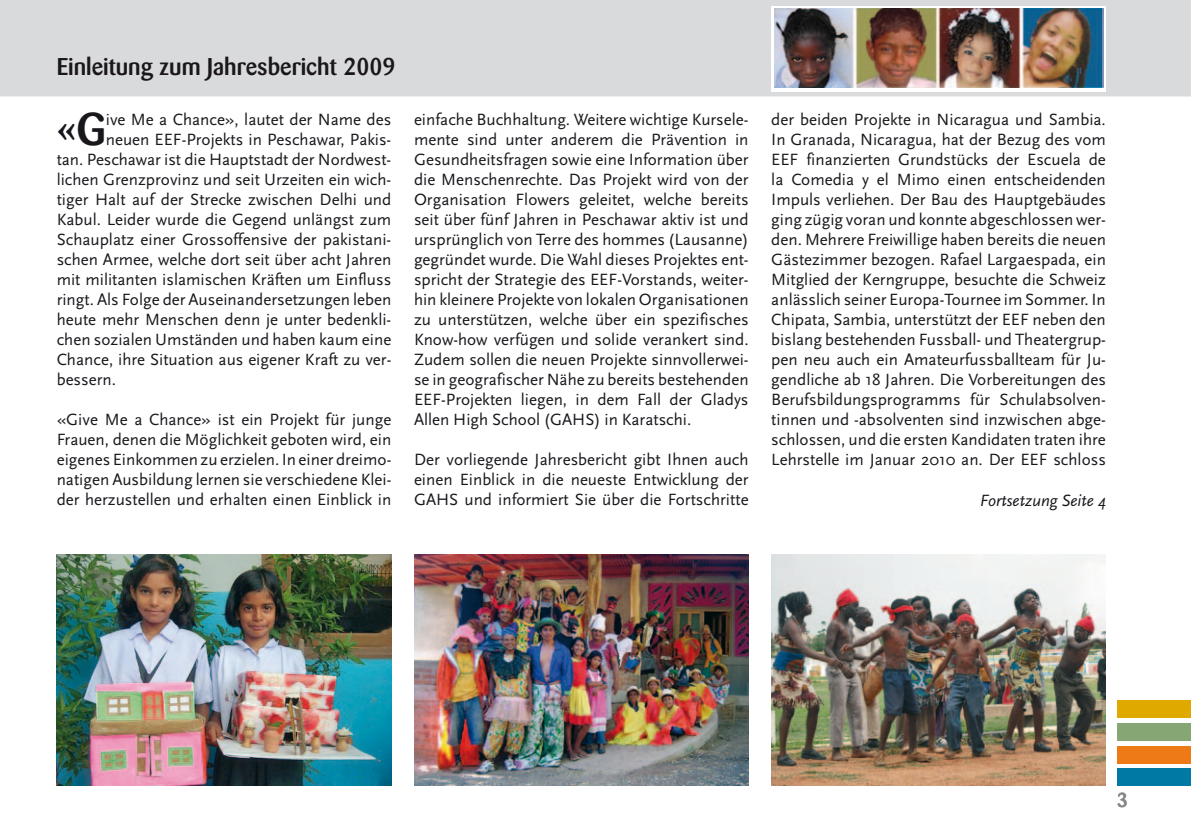
<style>
.page{position:relative;width:1191px;height:840px;background:#fff}
.page>*{position:absolute;margin:0;border:0;box-sizing:border-box;transform-origin:0 0}
.t1{font:500 45.4px "Barmeno";color:#1a171c}
.t2{font:500 24px "Barmeno";color:#1a171c}
.t3{font:500 20px "Barmeno";color:#87888a}
.t4{font:17px/20px "Scala Sans";color:#1a171c;text-align:justify}
.t5{font:italic 17px "Scala Sans";color:#1a171c}
</style>
<div class="page">
<div style="left:1117px;top:768px;width:74px;height:17px;background:#0079a5"></div>
<div style="left:1117px;top:745px;width:74px;height:17px;background:#ed7a17"></div>
<div style="left:1117px;top:723px;width:74px;height:17px;background:#86a774"></div>
<div style="left:1117px;top:700px;width:74px;height:17px;background:#dfa900"></div>
<div style="left:0;top:0;width:1191px;height:96px;background:#d9dadb"></div>
<svg style="left:771px;top:6px;width:335px;height:85px"></svg>
<img style="left:774px;top:9px;width:329px;height:79px">
<img style="left:57px;top:554px;width:334px;height:231px">
<img style="left:414px;top:554px;width:334px;height:231px">
<img style="left:771px;top:554px;width:335px;height:231px">
<h2 class="t2" style="left:57px;top:52px;width:340px">Einleitung zum Jahresbericht 2009</h2>
<h1 class="t1" style="left:57px;top:103px;width:51px">«G</h1>
<p class="t4" style="left:106px;top:110px;width:287px">ive Me a Chance», lautet der Name des</p>
<p class="t4" style="left:106px;top:130px;width:287px">neuen EEF-Projekts in Peschawar, Pakis-</p>
<p class="t4" style="left:57px;top:150px;width:336px">tan. Peschawar ist die Hauptstadt der Nordwest-</p>
<p class="t4" style="left:57px;top:170px;width:336px">lichen Grenzprovinz und seit Urzeiten ein wich-</p>
<p class="t4" style="left:57px;top:190px;width:336px">tiger Halt auf der Strecke zwischen Delhi und</p>
<p class="t4" style="left:57px;top:210px;width:336px">Kabul. Leider wurde die Gegend unlängst zum</p>
<p class="t4" style="left:57px;top:230px;width:336px">Schauplatz einer Grossoffensive der pakistani-</p>
<p class="t4" style="left:57px;top:250px;width:336px">schen Armee, welche dort seit über acht Jahren</p>
<p class="t4" style="left:57px;top:270px;width:336px">mit militanten islamischen Kräften um Einfluss</p>
<p class="t4" style="left:57px;top:290px;width:336px">ringt. Als Folge der Auseinandersetzungen leben</p>
<p class="t4" style="left:57px;top:310px;width:336px">heute mehr Menschen denn je unter bedenkli-</p>
<p class="t4" style="left:57px;top:330px;width:336px">chen sozialen Umständen und haben kaum eine</p>
<p class="t4" style="left:57px;top:350px;width:336px">Chance, ihre Situation aus eigener Kraft zu ver-</p>
<p class="t4" style="left:57px;top:370px;width:61px">bessern.</p>
<p class="t4" style="left:57px;top:410px;width:336px">«Give Me a Chance» ist ein Projekt für junge Frauen, denen die Möglichkeit geboten wird, ein eigenes Einkommen zu erzielen. In einer dreimo&shy;natigen Ausbildung lernen sie verschiedene Klei&shy;der herzustellen und erhalten einen Einblick in</p>
<p class="t4" style="left:414px;top:110px;width:336px">einfache Buchhaltung. Weitere wichtige Kursele&shy;mente sind unter anderem die Prävention in Gesundheitsfragen sowie eine Information über die Menschenrechte. Das Projekt wird von der Organisation Flowers geleitet, welche bereits seit über fünf Jahren in Peschawar aktiv ist und ursprünglich von Terre des hommes (Lausanne) gegründet wurde. Die Wahl dieses Projektes ent&shy;spricht der Strategie des EEF-Vorstands, weiter&shy;hin kleinere Projekte von lokalen Organisationen zu unterstützen, welche über ein spezifisches Know-how verfügen und solide verankert sind.<br>Zudem sollen die neuen Projekte sinnvollerwei&shy;se in geografischer Nähe zu bereits bestehenden EEF-Projekten liegen, in dem Fall der Gladys Allen High School (GAHS) in Karatschi.</p>
<p class="t4" style="left:414px;top:450px;width:336px">Der vorliegende Jahresbericht gibt Ihnen auch einen Einblick in die neueste Entwicklung der GAHS und informiert Sie über die Fortschritte</p>
<p class="t4" style="left:771px;top:110px;width:336px">der beiden Projekte in Nicaragua und Sambia.<br>In Granada, Nicaragua, hat der Bezug des vom EEF finanzierten Grundstücks der Escuela de la Comedia y el Mimo einen entscheidenden Impuls verliehen. Der Bau des Hauptgebäudes ging zügig voran und konnte abgeschlossen wer&shy;den. Mehrere Freiwillige haben bereits die neuen Gästezimmer bezogen. Rafael Largaespada, ein Mitglied der Kerngruppe, besuchte die Schweiz anlässlich seiner Europa-Tournee im Sommer. In Chipata, Sambia, unterstützt der EEF neben den bislang bestehenden Fussball- und Theatergrup&shy;pen neu auch ein Amateurfussballteam für Ju&shy;gendliche ab 18 Jahren. Die Vorbereitungen des Berufsbildungsprogramms für Schulabsolven&shy;tinnen und -absolventen sind inzwischen abge&shy;schlossen, und die ersten Kandidaten traten ihre Lehrstelle im Januar 2010 an. Der EEF schloss</p>
<p class="t5" style="left:980px;top:490px;width:128px">Fortsetzung Seite 4</p>
<p class="t3" style="left:1117px;top:787px;width:12px">3</p>
</div>
